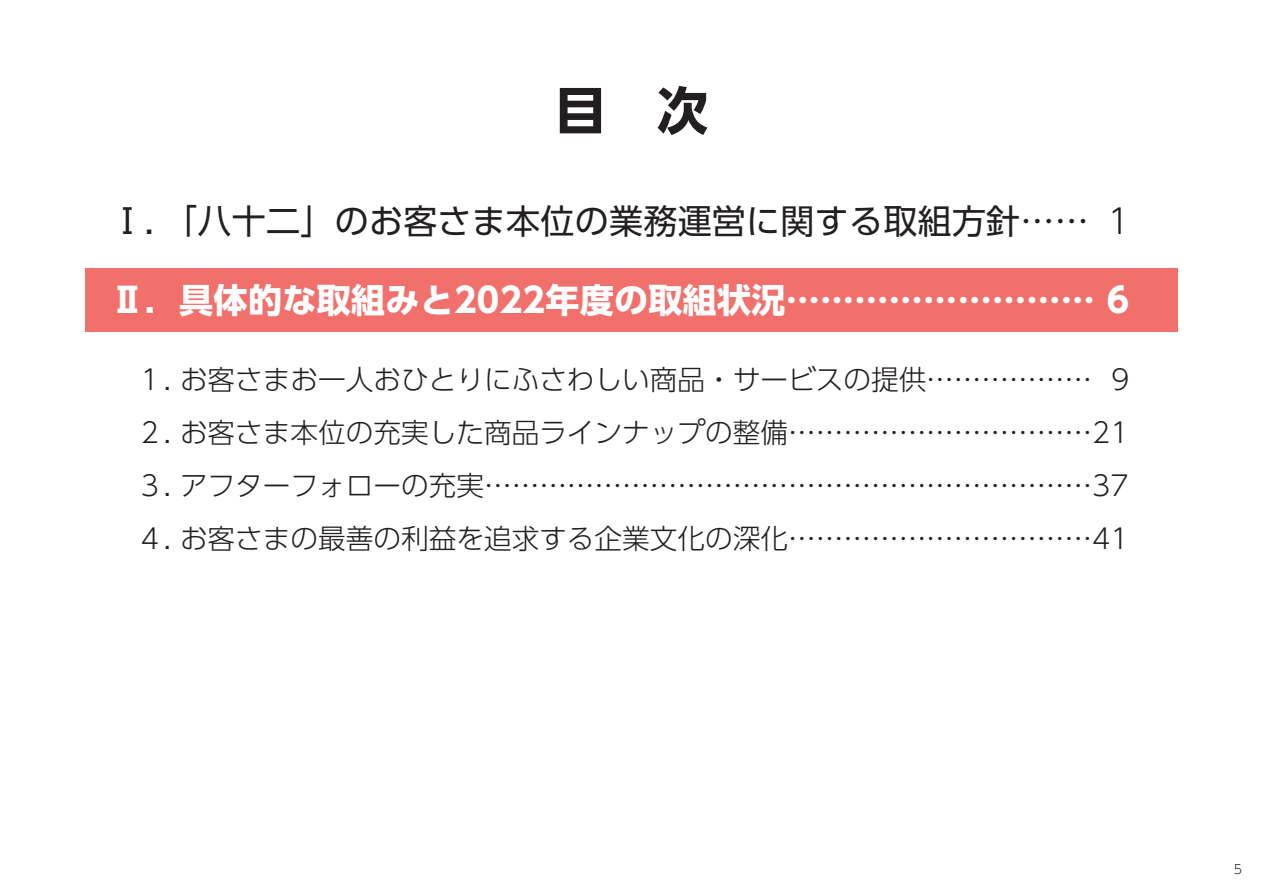
<style>
.page{position:relative;width:1263px;height:893px;background:#fff}
.page>*{position:absolute;margin:0;border:0;box-sizing:border-box;transform-origin:0 0}
.t1{font:700 51px "UD Shin Go Pro";color:#231f20}
.t2{font:700 34.05px "UD Shin Go Pro";letter-spacing:.01em;color:#fff}
.t3{font:34.05px "UD Shin Go Pro";letter-spacing:.01em;color:#231f20}
.t4{font:300 27.6px "UD Shin Go Pro";color:#231f20}
.t5{font:300 12.75px "UD Shin Go Pro";color:#231f20}
.s1{font-weight:300}
</style>
<div class="page">
<div style="left:85px;top:268px;width:1093px;height:64px;background:#f2706c"></div>
<h1 class="t1" style="left:555px;top:69px;width:155px">目　次</h1>
<p class="t3" style="left:111px;top:194px;width:1021px">Ⅰ．「八十二」のお客さま本位の業務運営に関する取組方針…… <span class="s1">1</span></p>
<p class="t2" style="left:111px;top:272px;width:1020px">Ⅱ．具体的な取組みと2022年度の取組状況……………………… 6</p>
<p class="t4" style="left:136px;top:357px;width:995px">１. お客さまお一人おひとりにふさわしい商品・サービスの提供……………… 9</p>
<p class="t4" style="left:136px;top:410px;width:994px">２. お客さま本位の充実した商品ラインナップの整備……………………………21</p>
<p class="t4" style="left:136px;top:463px;width:994px">３. アフターフォローの充実…………………………………………………………37</p>
<p class="t4" style="left:136px;top:517px;width:994px">４. お客さまの最善の利益を追求する企業文化の深化……………………………41</p>
<p class="t5" style="left:1234px;top:859px;width:10px">5</p>
</div>
